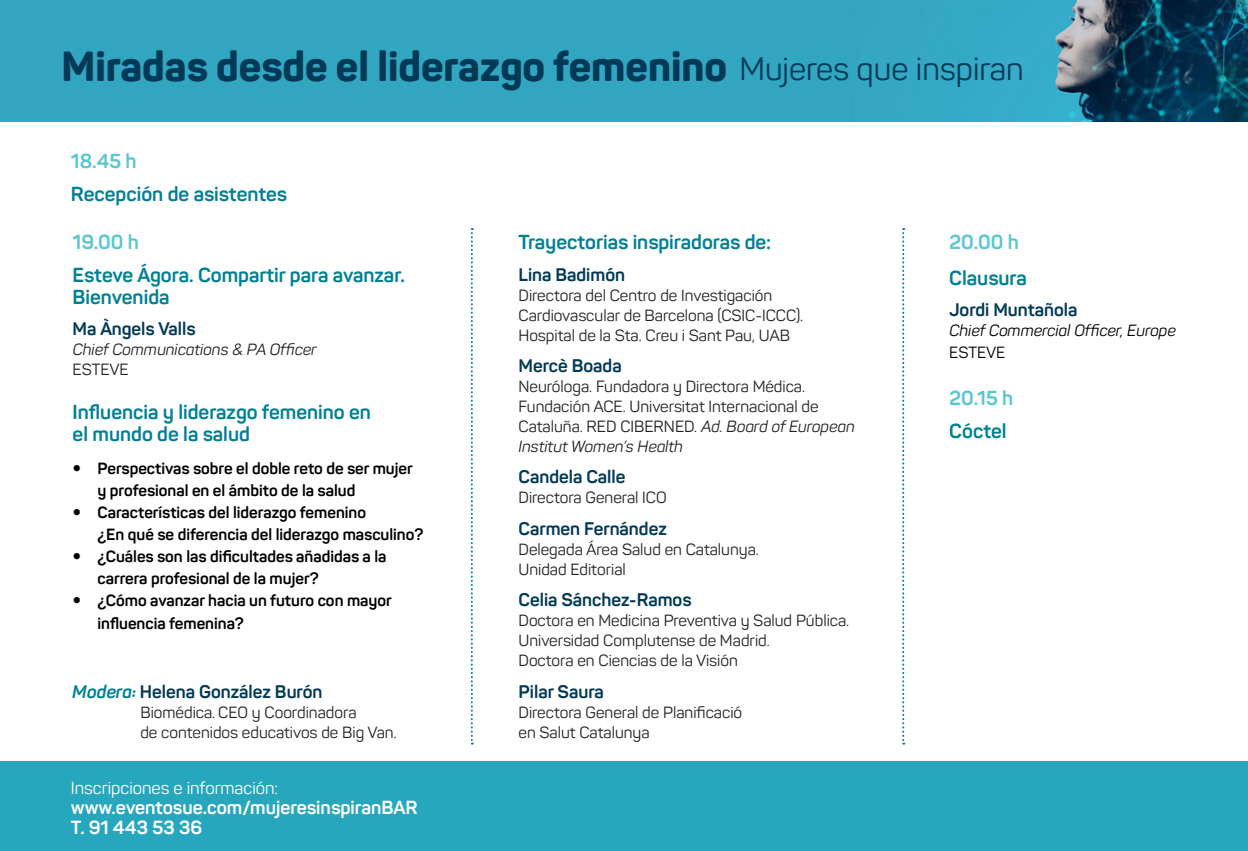
<style>
.page{position:relative;width:1248px;height:851px;background:#fff}
.page>*{position:absolute;margin:0;border:0;box-sizing:border-box;transform-origin:0 0}
.t1{font:800 41.4px "Panton";color:#013956}
.t2{font:32px "Panton";color:#013956}
.Acte{font:700 20px/21.6px "Panton";color:#008093}
.Nom_c{font:700 20px "Panton";color:#5bc6cf}
.Nom_c-2{font:700 20px "Panton";color:#008093}
.t3{font:700 18.8px "Panton";color:#fff}
.Nom_c-3{font:700 18px "Panton";color:#013956}
.t4{font:17.2px "Panton";color:#fff}
.text{font:16px/20px "Panton";color:#231f20}
.List_Paragraph{font:700 16px/22px "Panton";color:#000}
.Acte-2{font:italic 16px/20px "Panton";color:#231f20}
.List_Paragraph-2{font:italic 16px/22px "Panton";color:#000}
.s1{font-style:normal}
.s2{font-style:italic;color:#008093}
.s3{font-style:italic}
</style>
<div class="page">
<img style="left:0;top:0;width:1247px;height:121px">
<svg style="left:471px;top:228px;width:2px;height:516px"></svg>
<svg style="left:902px;top:228px;width:2px;height:516px"></svg>
<div style="left:0;top:761px;width:1247px;height:89px;background:#27a7be"></div>
<p class="t1" style="left:62px;top:40px;width:667px">Miradas desde el liderazgo femenino</p>
<p class="t2" style="left:739px;top:49px;width:286px">Mujeres que inspiran</p>
<p class="Nom_c" style="left:71px;top:148px;width:67px">18.45 h</p>
<p class="Acte" style="left:71px;top:183px;width:217px">Recepción de asistentes</p>
<p class="Nom_c" style="left:73px;top:230px;width:68px">19.00 h</p>
<p class="Acte" style="left:73px;top:264px;width:334px">Esteve Ágora. Compartir para avanzar.<br>Bienvenida</p>
<p class="Nom_c-3" style="left:73px;top:317px;width:124px">Ma Àngels Valls</p>
<p class="Acte-2" style="left:73px;top:339px;width:245px">Chief Communications &amp; PA Officer<br><span class="s1">ESTEVE</span></p>
<p class="Acte" style="left:73px;top:401px;width:300px">Influencia y liderazgo femenino en el mundo de la salud</p>
<p class="List_Paragraph" style="left:97px;top:457px;width:317px">Perspectivas sobre el doble reto de ser mujer y profesional en el ámbito de la salud</p>
<p class="List_Paragraph" style="left:97px;top:501px;width:327px">Características del liderazgo femenino<br>¿En qué se diferencia del liderazgo masculino?</p>
<p class="List_Paragraph" style="left:97px;top:545px;width:290px">¿Cuáles son las dificultades añadidas a la carrera profesional de la mujer?</p>
<p class="List_Paragraph" style="left:97px;top:589px;width:296px">¿Cómo avanzar hacia un futuro con mayor influencia femenina?</p>
<p class="Nom_c-3" style="left:72px;top:680px;width:252px"><span class="s2">Modera:</span> Helena González Burón</p>
<p class="text" style="left:140px;top:702px;width:258px">Biomédica. CEO y Coordinadora<br>de contenidos educativos de Big Van.</p>
<p class="t4" style="left:71px;top:777px;width:209px">Inscripciones e información:</p>
<p class="t3" style="left:71px;top:795px;width:348px">www.eventosue.com/mujeresinspiranBAR</p>
<p class="t3" style="left:71px;top:815px;width:133px">T. 91 443 53 36</p>
<p class="Acte" style="left:518px;top:231px;width:254px">Trayectorias inspiradoras de:</p>
<p class="Nom_c-3" style="left:518px;top:263px;width:108px">Lina Badimón</p>
<p class="text" style="left:518px;top:285px;width:286px">Directora del Centro de Investigación<br>Cardiovascular de Barcelona (CSIC-ICCC).<br>Hospital de la Sta. Creu i Sant Pau, UAB</p>
<p class="Nom_c-3" style="left:518px;top:354px;width:105px">Mercè Boada</p>
<p class="text" style="left:518px;top:376px;width:338px">Neuróloga. Fundadora y Directora Médica.<br>Fundación ACE. Universitat Internacional de Cataluña. RED CIBERNED. <span class="s3">Ad. Board of European Institut Women’s Health</span></p>
<p class="Nom_c-3" style="left:518px;top:466px;width:108px">Candela Calle</p>
<p class="text" style="left:518px;top:487px;width:150px">Directora General ICO</p>
<p class="Nom_c-3" style="left:518px;top:517px;width:150px">Carmen Fernández</p>
<p class="text" style="left:518px;top:539px;width:242px">Delegada Área Salud en Catalunya.<br>Unidad Editorial</p>
<p class="Nom_c-3" style="left:518px;top:588px;width:174px">Celia Sánchez-Ramos</p>
<p class="text" style="left:518px;top:610px;width:332px">Doctora en Medicina Preventiva y Salud Pública.<br>Universidad Complutense de Madrid.<br>Doctora en Ciencias de la Visión</p>
<p class="Nom_c-3" style="left:518px;top:680px;width:87px">Pilar Saura</p>
<p class="text" style="left:518px;top:701px;width:225px">Directora General de Planificació en Salut Catalunya</p>
<p class="Nom_c" style="left:949px;top:230px;width:71px">20.00 h</p>
<p class="Nom_c-2" style="left:949px;top:265px;width:79px">Clausura</p>
<p class="Nom_c-3" style="left:949px;top:298px;width:130px">Jordi Muntañola</p>
<p class="List_Paragraph-2" style="left:949px;top:319px;width:228px">Chief Commercial Officer, Europe<br><span class="s1">ESTEVE</span></p>
<p class="Nom_c" style="left:949px;top:385px;width:65px">20.15 h</p>
<p class="Acte" style="left:949px;top:419px;width:59px">Cóctel</p>
</div>
